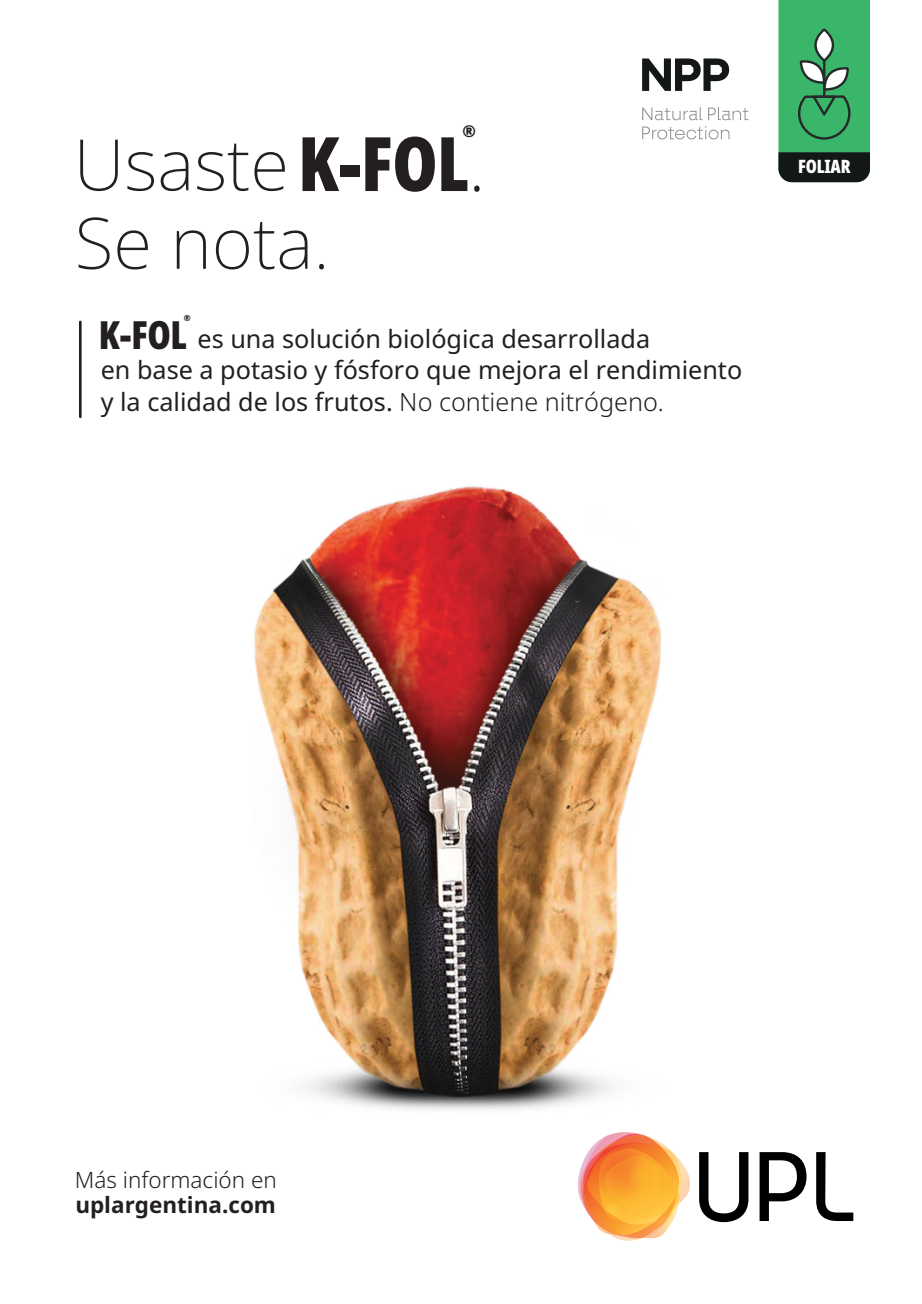
<style>
.page{position:relative;width:922px;height:1304px;background:#fff}
.page>*{position:absolute;margin:0;border:0;box-sizing:border-box;transform-origin:0 0}
.t1{font:200 70.95px/78.3px "Noto Sans";color:#231f20}
.t2{font:900 extra-condensed 38.85px "Noto Sans";color:#231f20}
.t3{font:25.2px/31.5px "Noto Sans";color:#231f20}
.t4{font:300 22.5px "Noto Sans";color:#231f20}
.t5{font:700 22.5px "Noto Sans";color:#231f20}
.t6{font:900 extra-condensed 18.45px "Noto Sans";letter-spacing:-.01em;color:#fff}
.t7{font:900 extra-condensed 16.35px "Noto Sans";color:#231f20}
.t8{font:900 extra-condensed 8.4px "Noto Sans";color:#231f20}
.s1{font-weight:900;font-stretch:extra-condensed;font-size:75.15px}
.s2{font-size:79.8px}
.s3{font-weight:300}
</style>
<div class="page">
<svg style="left:642px;top:58px;width:87px;height:33px"></svg>
<svg style="left:642px;top:126px;width:88px;height:14px"></svg>
<svg style="left:642px;top:107px;width:106px;height:13px"></svg>
<svg style="left:778px;top:0;width:92px;height:182px;background:#3b9860"></svg>
<svg style="left:817px;top:31px;width:15px;height:28px"></svg>
<svg style="left:816px;top:1152px;width:37px;height:69px"></svg>
<svg style="left:760px;top:1168px;width:46px;height:53px"></svg>
<svg style="left:699px;top:1168px;width:49px;height:54px"></svg>
<svg style="left:578px;top:1168px;width:112px;height:72px"></svg>
<hr style="left:79px;top:322px;width:3px;height:95px;background:#231f20">
<img style="left:254px;top:486px;width:563px;height:682px">
<p class="t7" style="left:462px;top:119px;width:15px">®</p>
<h1 class="t1" style="left:74px;top:127px;width:414px">Usaste<span class="s1">K-FOL</span><span class="s2">.<br></span>Se nota.</h1>
<p class="t8" style="left:184px;top:312px;width:8px">®</p>
<h2 class="t2" style="left:99px;top:306px;width:89px">K-FOL</h2>
<p class="t3" style="left:101px;top:323px;width:643px;text-indent:97px">es una solución biológica desarrollada<br>en base a potasio y fósforo que mejora el rendimiento y la calidad de los frutos. <span class="s3">No contiene nitrógeno.</span></p>
<p class="t6" style="left:798px;top:153px;width:54px">FOLIAR</p>
<p class="t4" style="left:75px;top:1164px;width:203px">Más información en</p>
<p class="t5" style="left:75px;top:1188px;width:202px">uplargentina.com</p>
</div>
